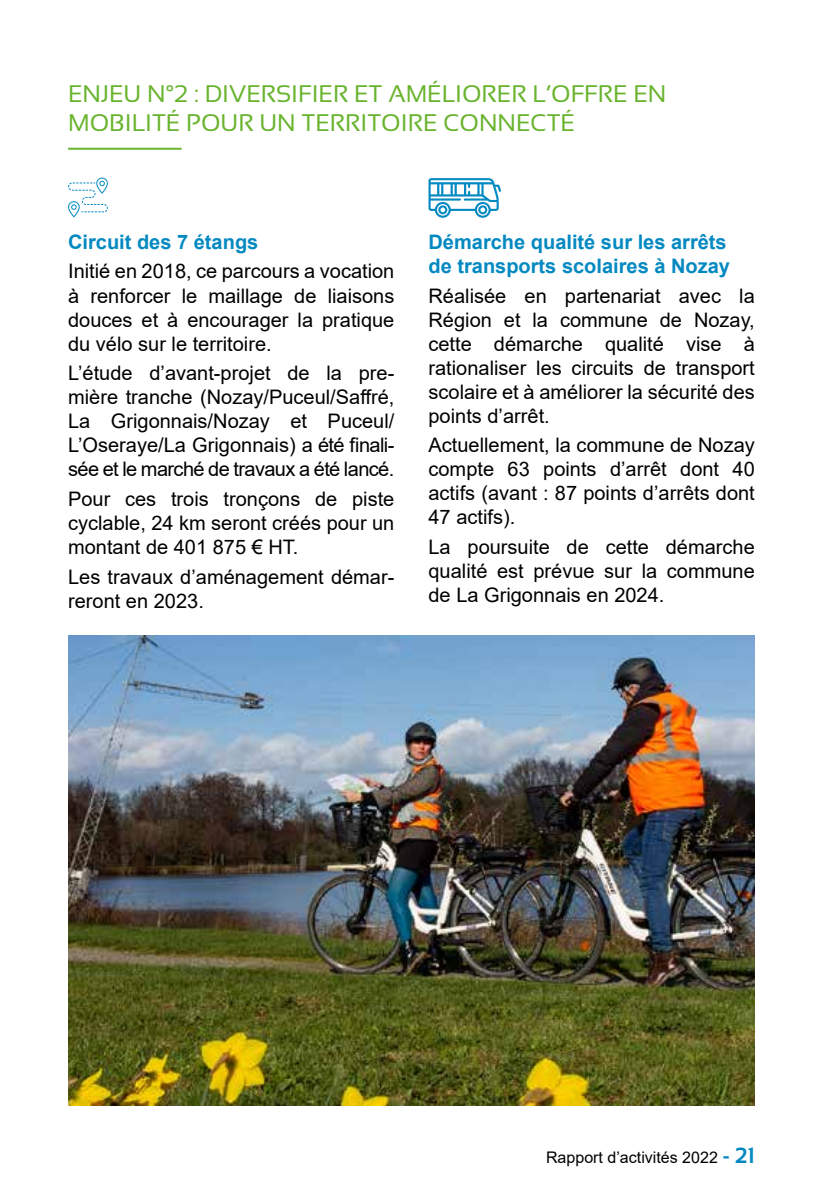
<style>
.page{position:relative;width:840px;height:1191px;background:#fff}
.page>*{position:absolute;margin:0;border:0;box-sizing:border-box;transform-origin:0 0}
.t1{font:24px/28.8px "Sansation";color:#69b42e}
.t2{font:20px/24px "Arial";color:#000;text-align:justify}
.t3{font:700 20px/24px "Arial";color:#0389c1}
.t4{font:16px "Arial";color:#000}
.s1{font-family:"Sansation";font-weight:700;font-size:22px;color:#0389c1}
</style>
<div class="page">
<hr style="left:68px;top:148px;width:113px;height:2px;background:#69b42e">
<svg style="left:68px;top:177px;width:40px;height:40px"></svg>
<svg style="left:428px;top:178px;width:72px;height:40px"></svg>
<img style="left:68px;top:636px;width:686px;height:470px">
<p class="t1" style="left:68px;top:79px;width:599px">ENJEU N°2 : DIVERSIFIER ET AMÉLIORER L’OFFRE EN<br>MOBILITÉ POUR UN TERRITOIRE CONNECTÉ</p>
<p class="t3" style="left:68px;top:230px;width:192px">Circuit des 7 étangs</p>
<p class="t2" style="left:68px;top:259px;width:327px">Initié en 2018, ce parcours a vocation à renforcer le maillage de liaisons douces et à encourager la pratique du vélo sur le territoire.</p>
<p class="t2" style="left:68px;top:361px;width:327px">L’étude d’avant-projet de la pre&shy;mière tranche (Nozay/Puceul/Saffré, La Grigonnais/Nozay et Puceul/ L’Oseraye/La Grigonnais) a été finali&shy;sée et le marché de travaux a été lancé.</p>
<p class="t2" style="left:68px;top:487px;width:327px">Pour ces trois tronçons de piste cyclable, 24 km seront créés pour un montant de 401 875 € HT.</p>
<p class="t2" style="left:68px;top:564px;width:327px">Les travaux d’aménagement démar&shy;reront en 2023.</p>
<p class="t3" style="left:428px;top:230px;width:303px">Démarche qualité sur les arrêts de transports scolaires à Nozay</p>
<p class="t2" style="left:428px;top:283px;width:327px">Réalisée en partenariat avec la Région et la commune de Nozay, cette démarche qualité vise à rationaliser les circuits de transport scolaire et à améliorer la sécurité des points d’arrêt.</p>
<p class="t2" style="left:428px;top:433px;width:327px">Actuellement, la commune de Nozay compte 63 points d’arrêt dont 40 actifs (avant : 87 points d’arrêts dont 47 actifs).</p>
<p class="t2" style="left:428px;top:535px;width:327px">La poursuite de cette démarche qualité est prévue sur la commune de La Grigonnais en 2024.</p>
<p class="t4" style="left:545px;top:1146px;width:210px">Rapport d’activités 2022 <span class="s1">- 21</span></p>
</div>
